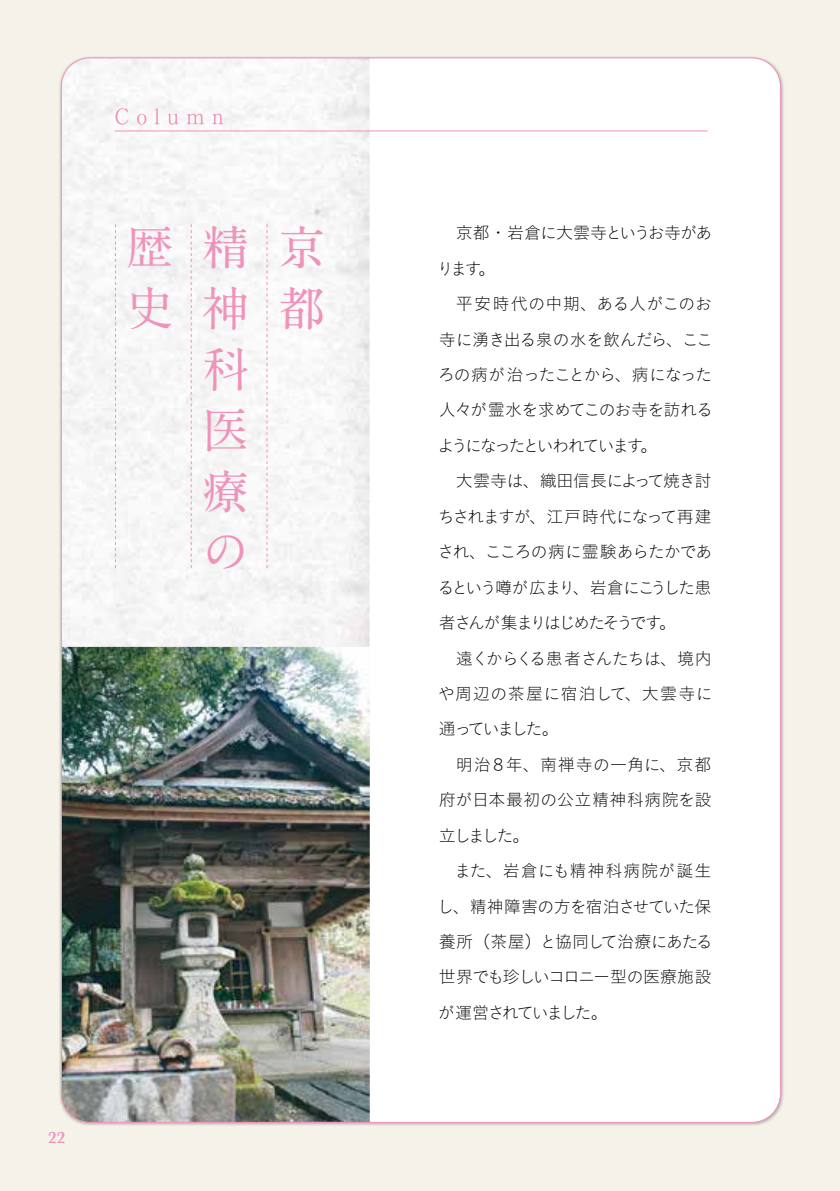
<style>
.page{position:relative;width:840px;height:1191px;background:#fff}
.page>*{position:absolute;margin:0;border:0;box-sizing:border-box;transform-origin:0 0}
.t1{font:700 46.8px/60.8px "A1 Mincho Std";color:#ef93bb}
.t2{font:17px/35.4px "Koburina Go Std W1";letter-spacing:-.07em;color:#000;text-align:justify}
.t3{font:600 17px "Baskerville";color:#ef93bb}
</style>
<div class="page">
<div style="left:0;top:0;width:839px;height:1191px;background:#f5f2e9"></div>
<div style="left:61px;top:58px;width:719px;height:1064px;background:#fff;border-radius:28px"></div>
<img style="left:61px;top:647px;width:308px;height:475px">
<hr style="left:114px;top:130px;width:593px;height:1px;background:#ef93bb">
<svg style="left:115px;top:108px;width:13px;height:17px"></svg>
<svg style="left:137px;top:114px;width:9px;height:11px"></svg>
<svg style="left:154px;top:108px;width:5px;height:16px"></svg>
<svg style="left:167px;top:114px;width:11px;height:11px"></svg>
<svg style="left:186px;top:114px;width:18px;height:10px"></svg>
<svg style="left:212px;top:114px;width:11px;height:10px"></svg>
<svg style="left:266px;top:224px;width:1px;height:345px"></svg>
<svg style="left:191px;top:224px;width:1px;height:345px"></svg>
<svg style="left:115px;top:224px;width:1px;height:345px"></svg>
<h1 class="t1" style="left:126px;top:211px;width:47px">歴史</h1>
<h1 class="t1" style="left:202px;top:211px;width:47px;text-align:justify">精神科医療の</h1>
<h1 class="t1" style="left:278px;top:211px;width:46px">京都</h1>
<p class="t3" style="left:48px;top:1127px;width:19px">22</p>
<p class="t2" style="left:436px;top:215px;width:277px;text-indent:19px">京都・岩倉に大雲寺というお寺があります。</p>
<p class="t2" style="left:437px;top:285px;width:277px;text-indent:18px">平安時代の中期、ある人がこのお寺に湧き出る泉の水を飲んだら、こころの病が治ったことから、病になった人々が霊水を求めてこのお寺を訪れるようになったといわれています。</p>
<p class="t2" style="left:437px;top:463px;width:276px;text-indent:18px">大雲寺は、織田信長によって焼き討ちされますが、江戸時代になって再建され、こころの病に霊験あらたかであるという噂が広まり、岩倉にこうした患者さんが集まりはじめたそうです。</p>
<p class="t2" style="left:438px;top:640px;width:276px;text-indent:18px">遠くからくる患者さんたちは、境内や周辺の茶屋に宿泊して、大雲寺に通っていました。</p>
<p class="t2" style="left:438px;top:746px;width:274px;text-indent:17px">明治８年、南禅寺の一角に、京都府が日本最初の公立精神科病院を設立しました。</p>
<p class="t2" style="left:436px;top:852px;width:277px;text-indent:17px">また、岩倉にも精神科病院が誕生し、精神障害の方を宿泊させていた保養所（茶屋）と協同して治療にあたる世界でも珍しいコロニー型の医療施設が運営されていました。</p>
</div>
